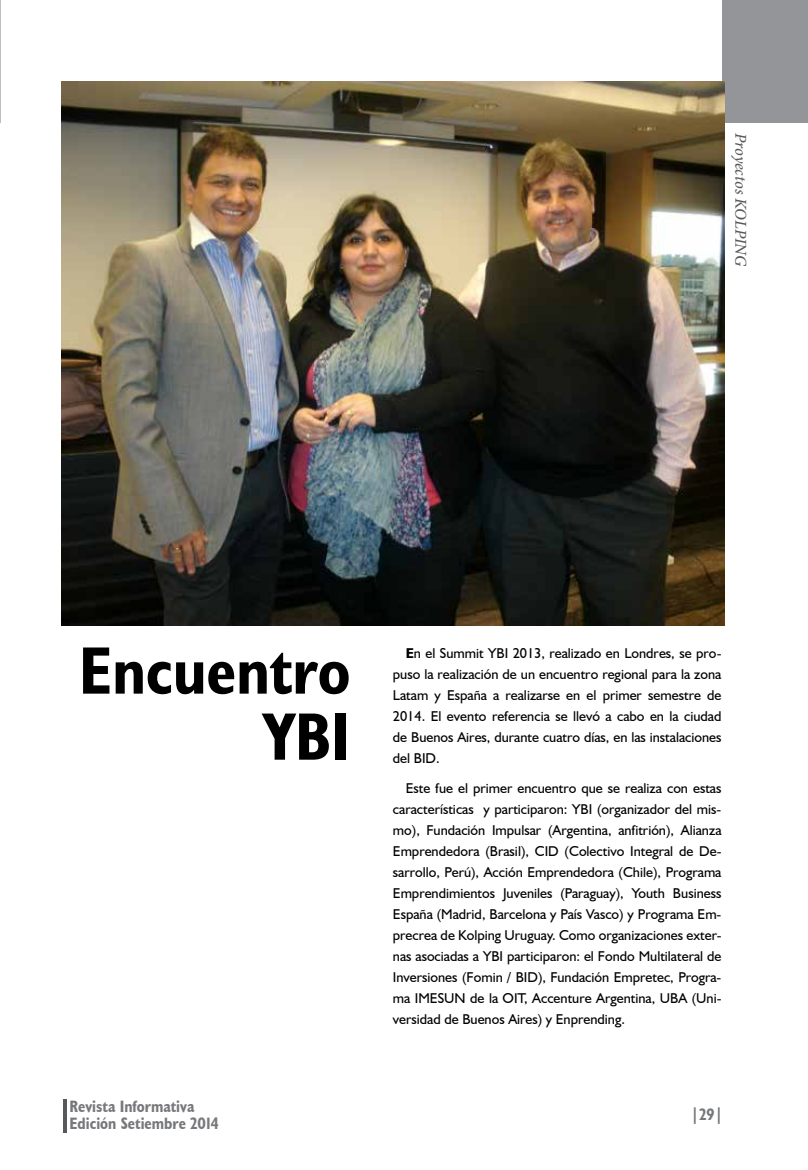
<style>
.page{position:relative;width:808px;height:1170px;background:#fff}
.page>*{position:absolute;margin:0;border:0;box-sizing:border-box;transform-origin:0 0}
.t1{font:700 condensed 67.5px/66px "Humanist 521 BT";color:#000;text-align:right}
.t2{font:700 condensed 16.5px/16.5px "Humanist 521 BT";color:#77787b}
.t3{font:italic 500 16.5px "Minion Pro";letter-spacing:-.005em;color:#58595b}
.t4{font:14.25px/21px "Humanist 521 BT";color:#000;text-align:justify}
.s1{font-weight:700}
</style>
<div class="page">
<hr style="left:64px;top:1099px;width:3px;height:33px;background:#58595b">
<hr style="left:0;top:0;width:1px;height:123px;background:#bcbec0">
<div style="left:722px;top:0;width:86px;height:122px;background:#939598"></div>
<img style="left:61px;top:82px;width:663px;height:543px">
<p class="t3" style="left:752px;top:133px;width:135px;rotate:90deg">Proyectos KOLPING</p>
<h1 class="t1" style="left:79px;top:636px;width:273px">Encuentro<br>YBI</h1>
<p class="t2" style="left:69px;top:1097px;width:151px">Revista Informativa<br>Edición Setiembre 2014</p>
<p class="t4" style="left:393px;top:642px;width:330px;text-indent:13px"><span class="s1">E</span>n el Summit YBI 2013, realizado en Londres, se pro&shy;puso la realización de un encuentro regional para la zona Latam y España a realizarse en el primer semestre de 2014. El evento referencia se llevó a cabo en la ciudad de Buenos Aires, durante cuatro días, en las instalaciones del BID.</p>
<p class="t4" style="left:393px;top:777px;width:330px;text-indent:13px">Este fue el primer encuentro que se realiza con estas características y participaron: YBI (organizador del mis&shy;mo), Fundación Impulsar (Argentina, anfitrión), Alianza Emprendedora (Brasil), CID (Colectivo Integral de De&shy;sarrollo, Perú), Acción Emprendedora (Chile), Programa Emprendimientos Juveniles (Paraguay), Youth Business España (Madrid, Barcelona y País Vasco) y Programa Em&shy;precrea de Kolping Uruguay. Como organizaciones exter&shy;nas asociadas a YBI participaron: el Fondo Multilateral de Inversiones (Fomin / BID), Fundación Empretec, Progra&shy;ma IMESUN de la OIT, Accenture Argentina, UBA (Uni&shy;versidad de Buenos Aires) y Enprending.</p>
<p class="t2" style="left:691px;top:1105px;width:34px">|29|</p>
</div>
